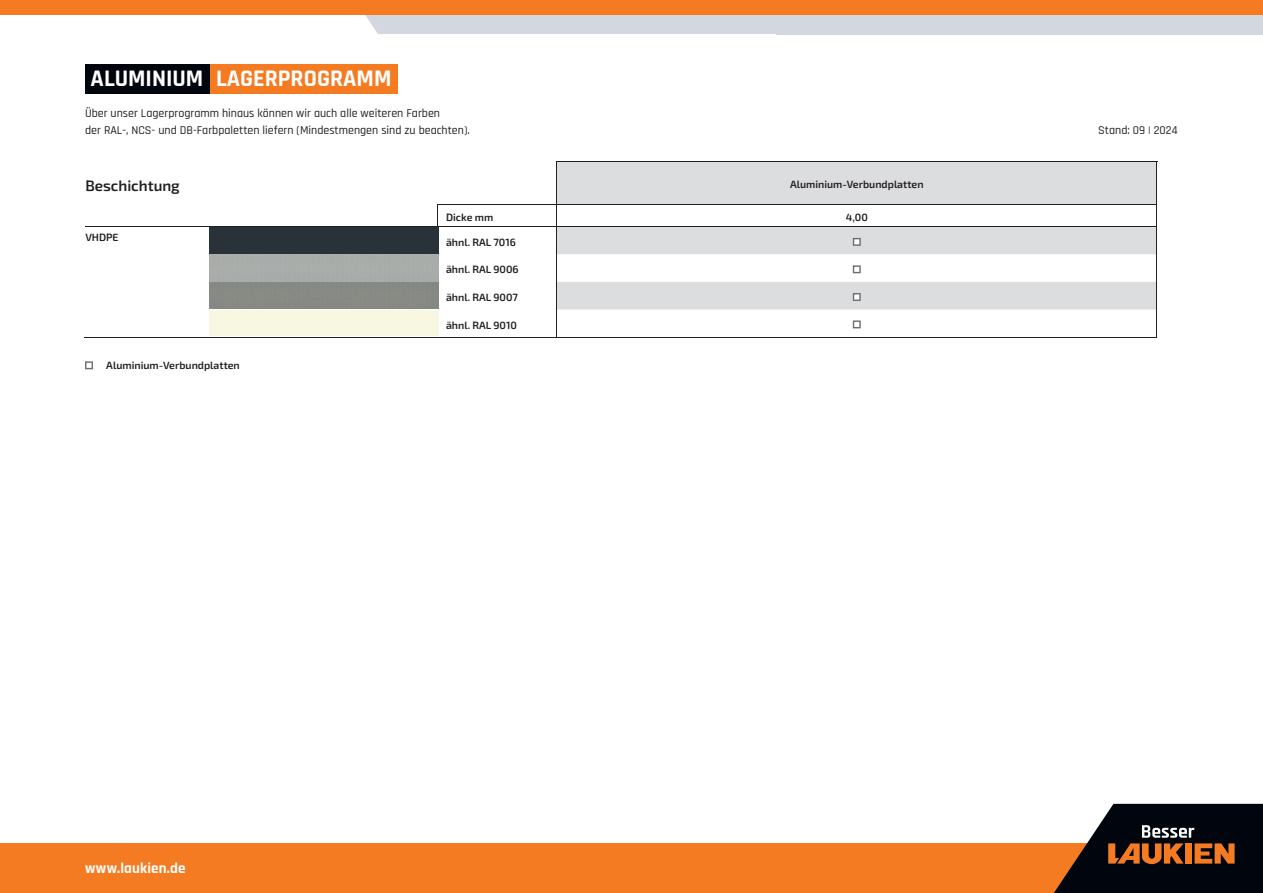
<style>
.page{position:relative;width:1263px;height:893px;background:#fff}
.page>*{position:absolute;margin:0;border:0;box-sizing:border-box;transform-origin:0 0}
.t1{font:700 24px "Rajdhani";color:#fff}
.t2{font:700 15px "Rajdhani";letter-spacing:.005em;color:#fff}
.t3{font:15px "Exo 2";color:#231f20}
.t4{font:500 12px/16.5px "Rajdhani";color:#231f20}
.t5{font:10.5px "Exo 2";color:#231f20}
</style>
<div class="page">
<div style="left:0;top:843px;width:1114px;height:50px;background:#f47b21"></div>
<svg style="left:355px;top:14px;width:421px;height:20px;background:#d6d3d6"></svg>
<div style="left:776px;top:0;width:487px;height:34px;background:#d3d7df"></div>
<div style="left:0;top:0;width:1263px;height:14px;background:#f47b21"></div>
<div style="left:85px;top:64px;width:125px;height:30px;background:#01060e"></div>
<div style="left:210px;top:64px;width:188px;height:30px;background:#f47b21"></div>
<svg style="left:1054px;top:804px;width:209px;height:89px"></svg>
<svg style="left:209px;top:227px;width:947px;height:102px"></svg>
<svg style="left:557px;top:163px;width:599px;height:146px;fill:#dcdddf"></svg>
<hr style="left:1156px;top:162px;width:1px;height:42px;background:#231f20">
<svg style="left:1156px;top:204px;width:1px;height:133px"></svg>
<hr style="left:556px;top:162px;width:601px;height:1px;background:#231f20">
<hr style="left:556px;top:162px;width:1px;height:42px;background:#231f20">
<svg style="left:556px;top:205px;width:1px;height:132px"></svg>
<svg style="left:437px;top:205px;width:1px;height:21px"></svg>
<hr style="left:557px;top:204px;width:599px;height:1px;background:#231f20">
<hr style="left:437px;top:204px;width:120px;height:1px;background:#231f20">
<hr style="left:85px;top:226px;width:124px;height:1px;background:#231f20">
<hr style="left:209px;top:226px;width:229px;height:1px;background:#231f20">
<hr style="left:438px;top:226px;width:119px;height:1px;background:#231f20">
<hr style="left:557px;top:226px;width:599px;height:1px;background:#231f20">
<hr style="left:85px;top:337px;width:124px;height:1px;background:#231f20">
<hr style="left:209px;top:337px;width:229px;height:1px;background:#231f20">
<hr style="left:438px;top:337px;width:119px;height:1px;background:#231f20">
<hr style="left:557px;top:337px;width:600px;height:1px;background:#231f20">
<div style="left:209px;top:228px;width:230px;height:25px;background:#283238"></div>
<svg style="left:853px;top:238px;width:8px;height:8px"></svg>
<div style="left:209px;top:255px;width:230px;height:55px;background:#a9acaa"></div>
<svg style="left:853px;top:265px;width:8px;height:8px"></svg>
<div style="left:209px;top:282px;width:230px;height:27px;background:#878a84"></div>
<svg style="left:853px;top:293px;width:8px;height:8px"></svg>
<div style="left:209px;top:310px;width:230px;height:26px;background:#f8f7e2"></div>
<svg style="left:853px;top:320px;width:8px;height:8px"></svg>
<svg style="left:85px;top:361px;width:8px;height:8px"></svg>
<h1 class="t1" style="left:91px;top:64px;width:302px">ALUMINIUM LAGERPROGRAMM</h1>
<p class="t4" style="left:85px;top:106px;width:386px">Über unser Lagerprogramm hinaus können wir auch alle weiteren Farben<br>der RAL-, NCS- und DB-Farbpaletten liefern (Mindestmengen sind zu beachten).</p>
<p class="t3" style="left:85px;top:175px;width:96px">Beschichtung</p>
<p class="t5" style="left:790px;top:177px;width:135px">Aluminium-Verbundplatten</p>
<p class="t5" style="left:446px;top:210px;width:49px">Dicke mm</p>
<p class="t5" style="left:846px;top:210px;width:24px">4,00</p>
<p class="t5" style="left:85px;top:230px;width:35px">VHDPE</p>
<p class="t5" style="left:446px;top:235px;width:71px">ähnl. RAL 7016</p>
<p class="t5" style="left:446px;top:262px;width:74px">ähnl. RAL 9006</p>
<p class="t5" style="left:446px;top:290px;width:74px">ähnl. RAL 9007</p>
<p class="t5" style="left:446px;top:318px;width:72px">ähnl. RAL 9010</p>
<p class="t5" style="left:106px;top:358px;width:135px">Aluminium-Verbundplatten</p>
<p class="t4" style="left:1098px;top:122px;width:81px">Stand: 09 | 2024</p>
<p class="t2" style="left:85px;top:859px;width:102px">www.laukien.de</p>
</div>
